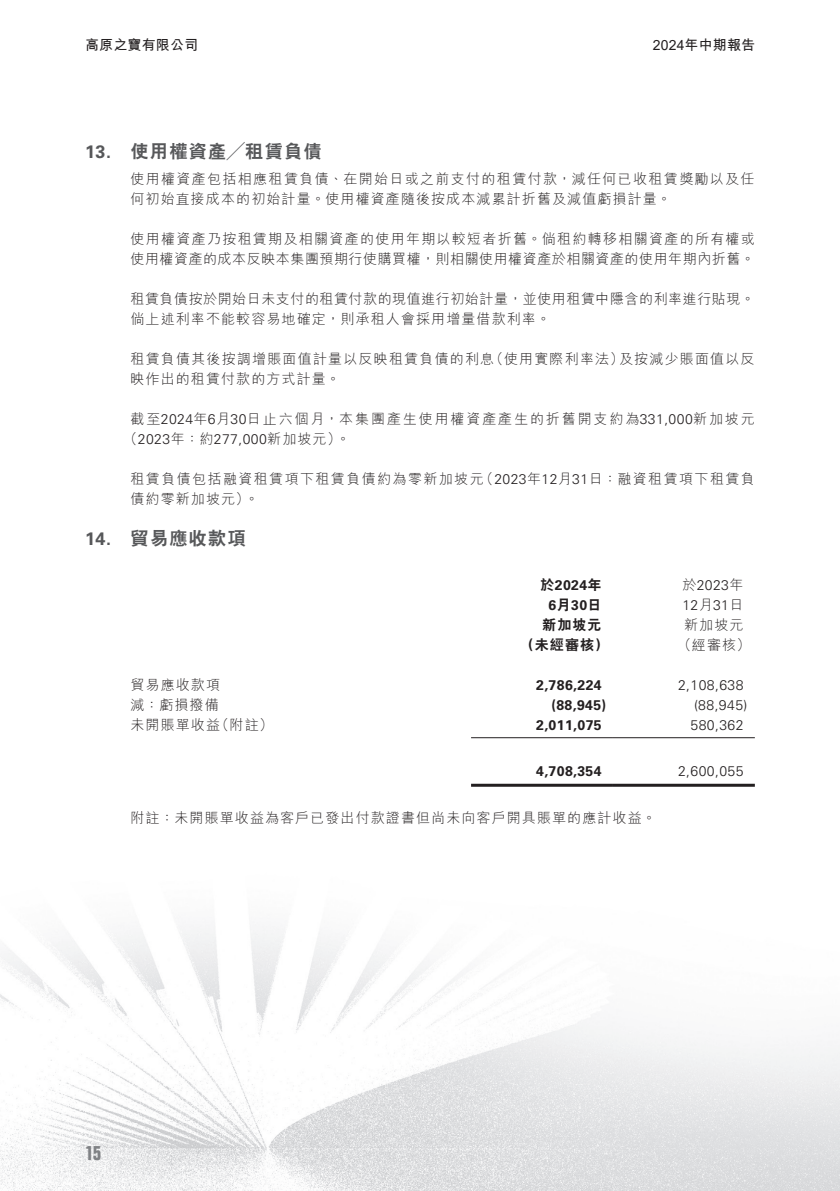
<style>
.page{position:relative;width:840px;height:1191px;background:#fff}
.page>*{position:absolute;margin:0;border:0;box-sizing:border-box;transform-origin:0 0}
.t1{font:700 condensed 20px "Folio Std";color:#808285}
.t2{font:800 18px "C Hei 2 HK";letter-spacing:.08em;color:#57585a}
.t3{font:700 18px "Univers LT Std";color:#57585a}
.t4{font:300 14px/20px "M Hei HK";letter-spacing:.08em;color:#231f20}
.t5{font:300 14px/20px "M Hei HK";letter-spacing:.04em;color:#231f20}
.t6{font:300 14px/20px "Univers LT Std";letter-spacing:.03em;color:#231f20}
.t7{font:300 14px/20px "M Hei HK";letter-spacing:.135em;color:#231f20}
.t8{font:300 14px/20px "M Hei HK";letter-spacing:.1em;color:#231f20}
.t9{font:700 14px/20px "Univers LT Std";letter-spacing:.03em;color:#231f20;text-align:center}
.t10{font:700 14px "M Hei HK";letter-spacing:.01em;color:#231f20}
.t11{font:800 14px "C Hei 2 HK";letter-spacing:.08em;color:#231f20}
.s1{font-family:"Arial";font-weight:400}
.s2{font-family:"Univers LT Std"}
.s3{font-family:"M Hei HK"}
.s4{font-family:"C Hei 2 HK";font-weight:800}
</style>
<div class="page">
<img style="left:0;top:737px;width:839px;height:454px">
<hr style="left:471px;top:737px;width:141px;height:1px;background:#231f20">
<hr style="left:612px;top:737px;width:142px;height:1px;background:#231f20">
<hr style="left:471px;top:783px;width:141px;height:3px;background:#231f20">
<hr style="left:612px;top:783px;width:142px;height:3px;background:#231f20">
<p class="t10" style="left:85px;top:35px;width:114px">高原之寶有限公司</p>
<p class="t3" style="left:85px;top:141px;width:28px">13.</p>
<p class="t2" style="left:130px;top:142px;width:192px">使用權資產╱租賃負債</p>
<p class="t10" style="left:652px;top:35px;width:104px"><span class="s1">2024</span>年中期報告</p>
<p class="t3" style="left:85px;top:528px;width:28px">14.</p>
<p class="t4" style="left:130px;top:168px;width:625px">使用權資產包括相應租賃負債、在開始日或之前支付的租賃付款，減任何已收租賃獎勵以及任何初始直接成本的初始計量。使用權資產隨後按成本減累計折舊及減值虧損計量。</p>
<p class="t5" style="left:130px;top:228px;width:625px">使用權資產乃按租賃期及相關資產的使用年期以較短者折舊。倘租約轉移相關資產的所有權或使用權資產的成本反映本集團預期行使購買權，則相關使用權資產於相關資產的使用年期內折舊。</p>
<p class="t5" style="left:130px;top:288px;width:625px">租賃負債按於開始日未支付的租賃付款的現值進行初始計量，並使用租賃中隱含的利率進行貼現。倘上述利率不能較容易地確定，則承租人會採用增量借款利率。</p>
<p class="t4" style="left:618px;top:348px;width:137px">及按減少賬面值以反</p>
<p class="t4" style="left:489px;top:348px;width:135px">（使用實際利率法）</p>
<p class="t4" style="left:130px;top:348px;width:365px">租賃負債其後按調增賬面值計量以反映租賃負債的利息映作出的租賃付款的方式計量。</p>
<p class="t7" style="left:336px;top:408px;width:420px;text-indent:-205px">截至<span class="s2">2024</span>年 月<span class="s2">6 30</span>日止六個月，本集團產生使用權資產產生的折舊開支約為<span class="s2">331,000</span>新加坡元。</p>
<p class="t6" style="left:123px;top:429px;width:219px"><span class="s3">（</span>2023<span class="s3">年：約</span>277,000<span class="s3">新加坡元(</span></p>
<p class="t8" style="left:479px;top:468px;width:277px">（<span class="s2">2023</span>年<span class="s2">12</span>月<span class="s2">31</span>日：融資租賃項下租賃負</p>
<p class="t8" style="left:244px;top:468px;width:240px;text-indent:-114px">租賃負債包括融資租賃項下租賃負債約為零新加坡元。</p>
<p class="t4" style="left:130px;top:488px;width:120px">債約零新加坡元(</p>
<p class="t2" style="left:130px;top:529px;width:117px">貿易應收款項</p>
<p class="t9" style="left:540px;top:575px;width:63px"><span class="s4">於</span>2024<span class="s4">年月</span>6 30<span class="s4">日</span></p>
<p class="t6" style="left:682px;top:575px;width:63px"><span class="s3">於</span>2023<span class="s3">年<br></span>12<span class="s3">月</span>31<span class="s3">日</span></p>
<p class="t4" style="left:683px;top:615px;width:61px">新加坡元</p>
<p class="t11" style="left:542px;top:618px;width:61px">新加坡元</p>
<p class="t11" style="left:520px;top:638px;width:90px">（未經審核）</p>
<p class="t4" style="left:677px;top:635px;width:74px">（經審核(</p>
<p class="t4" style="left:130px;top:675px;width:91px">貿易應收款項</p>
<p class="t9" style="left:536px;top:675px;width:67px">2,786,224</p>
<p class="t6" style="left:677px;top:675px;width:67px">2,108,638</p>
<p class="t4" style="left:130px;top:695px;width:90px">減：虧損撥備</p>
<p class="t9" style="left:551px;top:695px;width:56px">)88,945(</p>
<p class="t6" style="left:693px;top:695px;width:55px">)88,945(</p>
<p class="t4" style="left:215px;top:715px;width:59px">（附註(</p>
<p class="t4" style="left:130px;top:715px;width:91px">未開賬單收益</p>
<p class="t9" style="left:536px;top:715px;width:67px">2,011,075</p>
<p class="t6" style="left:690px;top:715px;width:54px">580,362</p>
<p class="t9" style="left:536px;top:761px;width:67px">4,708,354</p>
<p class="t4" style="left:130px;top:808px;width:527px">附註：未開賬單收益為客戶已發出付款證書但尚未向客戶開具賬單的應計收益。</p>
<p class="t6" style="left:677px;top:761px;width:67px">2,600,055</p>
<h1 class="t1" style="left:85px;top:1142px;width:18px">15</h1>
</div>
